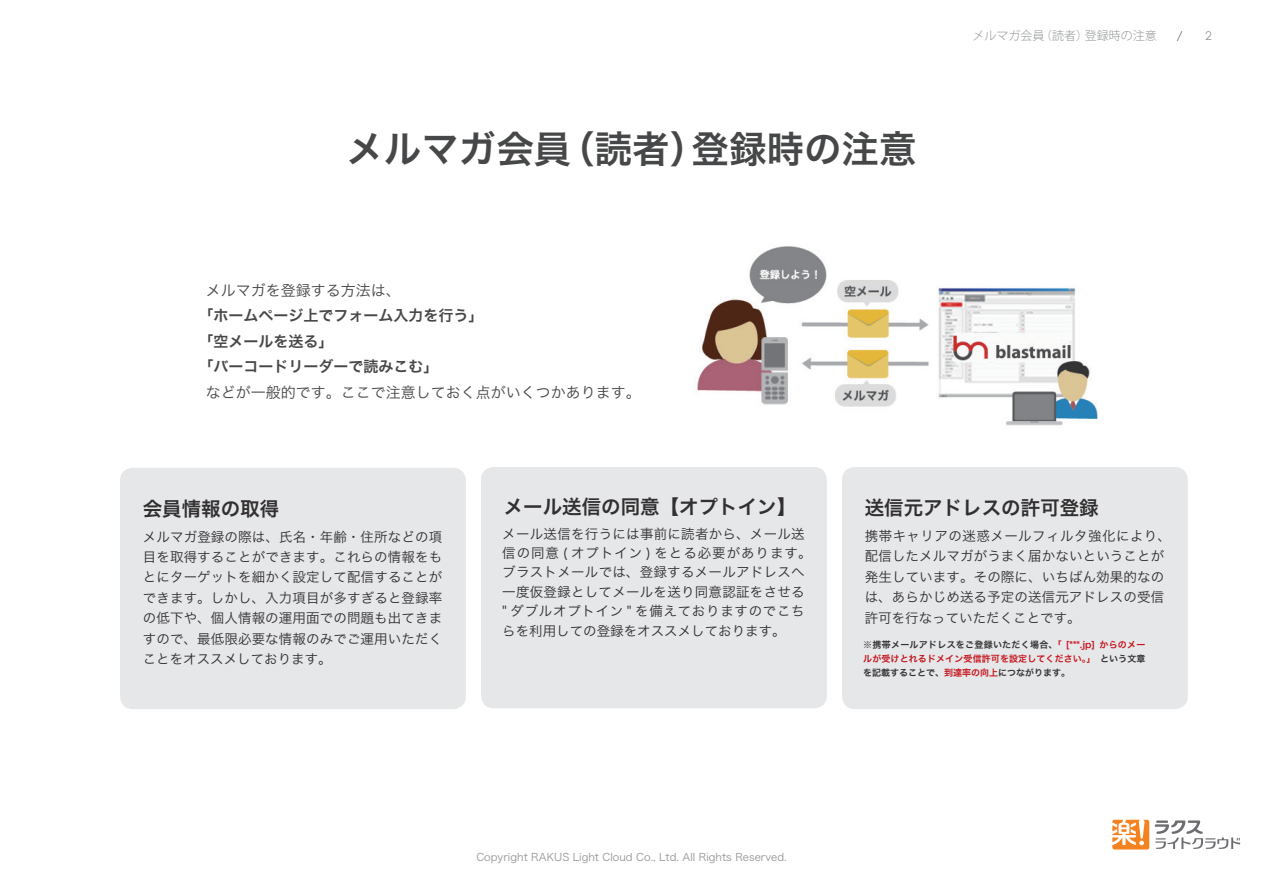
<style>
.page{position:relative;width:1263px;height:893px;background:#fff}
.page>*{position:absolute;margin:0;border:0;box-sizing:border-box;transform-origin:0 0}
.t1{font:37.5px "Hira Kaku Pro W6";color:#464748}
.t2{font:19.5px "Hira Kaku Pro W6";color:#312f30}
.t3{font:15px/25.5px "Hira Kaku Pro W6";color:#464748}
.t4{font:15px "Hira Kaku Pro W3";color:#464748}
.t5{font:13.5px/20.4px "Hira Kaku Pro W3";letter-spacing:.01em;color:#312f30}
.t6{font:300 12px "Koz Go Pro";color:#939598}
.t7{font:12px "Century Gothic";color:#939598}
.t8{font:10.5px "Hira Kaku Pro W3";color:#939598}
.t9{font:9px/14.1px "Hira Kaku Pro W6";letter-spacing:.015em;color:#312f30}
.t10{font:9px "Hira Kaku Pro W6";letter-spacing:.03em;color:#c4121a}
.s1{color:#c4121a}
</style>
<div class="page">
<svg style="left:1177px;top:31px;width:6px;height:11px"></svg>
<svg style="left:1112px;top:820px;width:37px;height:29px"></svg>
<svg style="left:1155px;top:820px;width:85px;height:29px"></svg>
<div style="left:120px;top:468px;width:346px;height:241px;background:#e6e7e9;border-radius:13px"></div>
<div style="left:481px;top:467px;width:346px;height:241px;background:#e6e7e9;border-radius:13px"></div>
<div style="left:842px;top:467px;width:346px;height:242px;background:#e6e7e9;border-radius:13px"></div>
<img style="left:697px;top:246px;width:401px;height:180px">
<h1 class="t1" style="left:346px;top:115px;width:226px">メルマガ会員</h1>
<h1 class="t1" style="left:557px;top:115px;width:151px">（読者）</h1>
<h1 class="t1" style="left:691px;top:115px;width:226px">登録時の注意</h1>
<p class="t6" style="left:972px;top:28px;width:73px">メルマガ会員</p>
<p class="t6" style="left:1085px;top:28px;width:73px">登録時の注意</p>
<p class="t6" style="left:1040px;top:28px;width:49px">（読者）</p>
<p class="t7" style="left:1205px;top:27px;width:8px">2</p>
<p class="t4" style="left:206px;top:277px;width:197px">メルマガを登録する方法は、</p>
<p class="t3" style="left:198px;top:302px;width:287px">「ホームページ上でフォーム入力を行う「「空メールを送る「<br>「バーコードリーダーで読みこむ「</p>
<p class="t4" style="left:206px;top:379px;width:437px">などが一般的です。ここで注意しておく点がいくつかあります。</p>
<h2 class="t2" style="left:143px;top:491px;width:138px">会員情報の取得</h2>
<p class="t5" style="left:143px;top:525px;width:301px;text-align:justify">メルマガ登録の際は、氏名・年齢・住所などの項目を取得することができます。これらの情報をもとにターゲットを細かく設定して配信することができます。しかし、入力項目が多すぎると登録率の低下や、個人情報の運用面での問題も出てきますので、最低限必要な情報のみでご運用いただくことをオススメしております。</p>
<h2 class="t2" style="left:504px;top:489px;width:294px">メール送信の同意【オプトイン【</h2>
<p class="t5" style="left:502px;top:523px;width:311px;line-height:19.4px">メール送信を行うには事前に読者から、メール送信の同意 ( オプトイン ) をとる必要があります。ブラストメールでは、登録するメールアドレスへ一度仮登録としてメールを送り同意認証をさせる" ダブルオプトイン " を備えておりますのでこちらを利用しての登録をオススメしております。</p>
<h2 class="t2" style="left:865px;top:490px;width:235px">送信元アドレスの許可登録</h2>
<p class="t5" style="left:865px;top:524px;width:308px">携帯キャリアの迷惑メールフィルタ強化により、配信したメルマガがうまく届かないということが発生しています。その際に、いちばん効果的なのは、あらかじめ送る予定の送信元アドレスの受信許可を行なっていただくことです。</p>
<p class="t10" style="left:1099px;top:636px;width:48px">からのメー</p>
<p class="t9" style="left:863px;top:637px;width:284px">※携帯メールアドレスをご登録いただく場合、<span class="s1">「 [*** j p. ]<br>ルが受けとれるドメイン受信許可を設定してください。」</span>　という文章を記載することで、<span class="s1">到達率の向上</span>につながります。</p>
<p class="t8" style="left:476px;top:848px;width:312px">Copyright RAKUS Light Cloud Co., Ltd. All Rights Reserved.</p>
</div>
